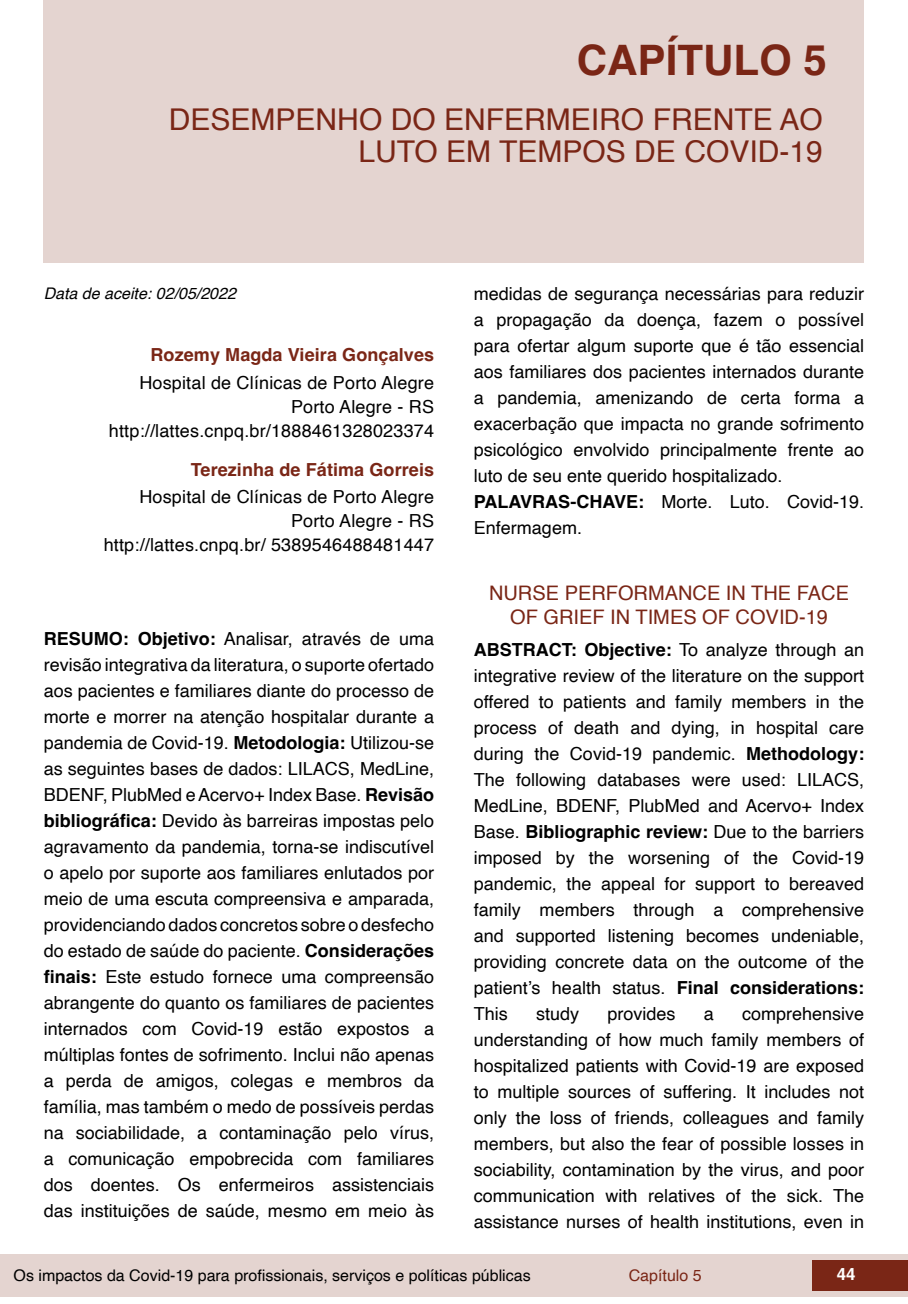
<style>
.page{position:relative;width:908px;height:1304px;background:#fff}
.page>*{position:absolute;margin:0;border:0;box-sizing:border-box;transform-origin:0 0}
.t1{font:700 42px "Helvetica";color:#7a2616}
.t2{font:30px/32px "Helvetica";color:#7a2616;text-align:right}
.t3{font:20px/24px "Helvetica";color:#7a2616;text-align:center}
.t4{font:18px/26px "Helvetica";color:#000;text-align:justify}
.t5{font:700 18px "Helvetica";letter-spacing:.005em;color:#7a2616}
.t6{font:700 16.8px "Helvetica";color:#fff}
.t7{font:16px "Helvetica";color:#000}
.t8{font:italic 16px "Helvetica";color:#000}
.t9{font:16px "Helvetica";color:#7a2616}
.s1{font-weight:700}
</style>
<div class="page">
<div style="left:0;top:1254px;width:906px;height:43px;background:#e4d4d0"></div>
<div style="left:812px;top:1261px;width:95px;height:30px;background:#7a2616"></div>
<div style="left:44px;top:0;width:819px;height:263px;background:#e4d4d0"></div>
<h1 class="t1" style="left:576px;top:35px;width:251px">CAPÍTULO 5</h1>
<h2 class="t2" style="left:169px;top:104px;width:655px">DESEMPENHO DO ENFERMEIRO FRENTE AO<br>LUTO EM TEMPOS DE COVID-19</h2>
<p class="t8" style="left:44px;top:280px;width:194px">Data de aceite: 02/05/2022</p>
<p class="t5" style="left:150px;top:344px;width:285px">Rozemy Magda Vieira Gonçalves</p>
<p class="t4" style="left:109px;top:371px;width:326px;line-height:24px;text-align:right">Hospital de Clínicas de Porto Alegre<br>Porto Alegre - RS http://lattes.cnpq.br/1888461328023374</p>
<p class="t5" style="left:191px;top:459px;width:245px">Terezinha de Fátima Gorreis</p>
<p class="t4" style="left:104px;top:486px;width:332px;line-height:24px;text-align:right">Hospital de Clínicas de Porto Alegre<br>Porto Alegre - RS<br>http://lattes.cnpq.br/ 5389546488481447</p>
<p class="t4" style="left:44px;top:627px;width:392px"><span class="s1">RESUMO: Objetivo:</span> Analisar, através de uma revisão integrativa da literatura, o suporte ofertado aos pacientes e familiares diante do processo de morte e morrer na atenção hospitalar durante a pandemia de Covid-19. <span class="s1">Metodologia:</span> Utilizou-se as seguintes bases de dados: LILACS, MedLine, BDENF, PlubMed e Acervo+ Index Base. <span class="s1">Revisão bibliográfica:</span> Devido às barreiras impostas pelo agravamento da pandemia, torna-se indiscutível o apelo por suporte aos familiares enlutados por meio de uma escuta compreensiva e amparada, providenciando dados concretos sobre o desfecho do estado de saúde do paciente. <span class="s1">Considerações finais:</span> Este estudo fornece uma compreensão abrangente do quanto os familiares de pacientes internados com Covid-19 estão expostos a múltiplas fontes de sofrimento. Inclui não apenas a perda de amigos, colegas e membros da família, mas também o medo de possíveis perdas na sociabilidade, a contaminação pelo vírus, a comunicação empobrecida com familiares dos doentes. Os enfermeiros assistenciais das instituições de saúde, mesmo em meio às</p>
<p class="t4" style="left:473px;top:281px;width:392px;text-align:left">medidas de segurança necessárias para reduzir a propagação da doença, fazem o possível para ofertar algum suporte que é tão essencial aos familiares dos pacientes internados durante a pandemia, amenizando de certa forma a exacerbação que impacta no grande sofrimento psicológico envolvido principalmente frente ao luto de seu ente querido hospitalizado.<br><span class="s1">PALAVRAS-CHAVE:</span> Morte. Luto. Covid-19.<br>Enfermagem.</p>
<p class="t3" style="left:489px;top:582px;width:361px">NURSE PERFORMANCE IN THE FACE<br>OF GRIEF IN TIMES OF COVID-19</p>
<p class="t4" style="left:473px;top:637px;width:392px"><span class="s1">ABSTRACT: Objective:</span> To analyze through an integrative review of the literature on the support offered to patients and family members in the process of death and dying, in hospital care during the Covid-19 pandemic. <span class="s1">Methodology:<br></span>The following databases were used: LILACS, MedLine, BDENF, PlubMed and Acervo+ Index Base. <span class="s1">Bibliographic review:</span> Due to the barriers imposed by the worsening of the Covid-19 pandemic, the appeal for support to bereaved family members through a comprehensive and supported listening becomes undeniable, providing concrete data on the outcome of the patient’s health status. <span class="s1">Final considerations:<br></span>This</p>
<p class="t4" style="left:473px;top:1001px;width:392px;text-indent:268px">comprehensive understanding of how much family members of hospitalized patients with Covid-19 are exposed to multiple sources of suffering. It includes not only the loss of friends, colleagues and family members, but also the fear of possible losses in sociability, contamination by the virus, and poor communication with relatives of the sick. The assistance nurses of health institutions, even in</p>
<p class="t4" style="left:536px;top:1001px;width:45px">study</p>
<p class="t4" style="left:607px;top:1001px;width:70px">provides</p>
<p class="t4" style="left:703px;top:1001px;width:12px">a</p>
<p class="t7" style="left:14px;top:1263px;width:518px">Os impactos da Covid-19 para profissionais, serviços e políticas públicas</p>
<p class="t9" style="left:628px;top:1263px;width:74px">Capítulo 5</p>
<p class="t6" style="left:836px;top:1264px;width:20px">44</p>
</div>
